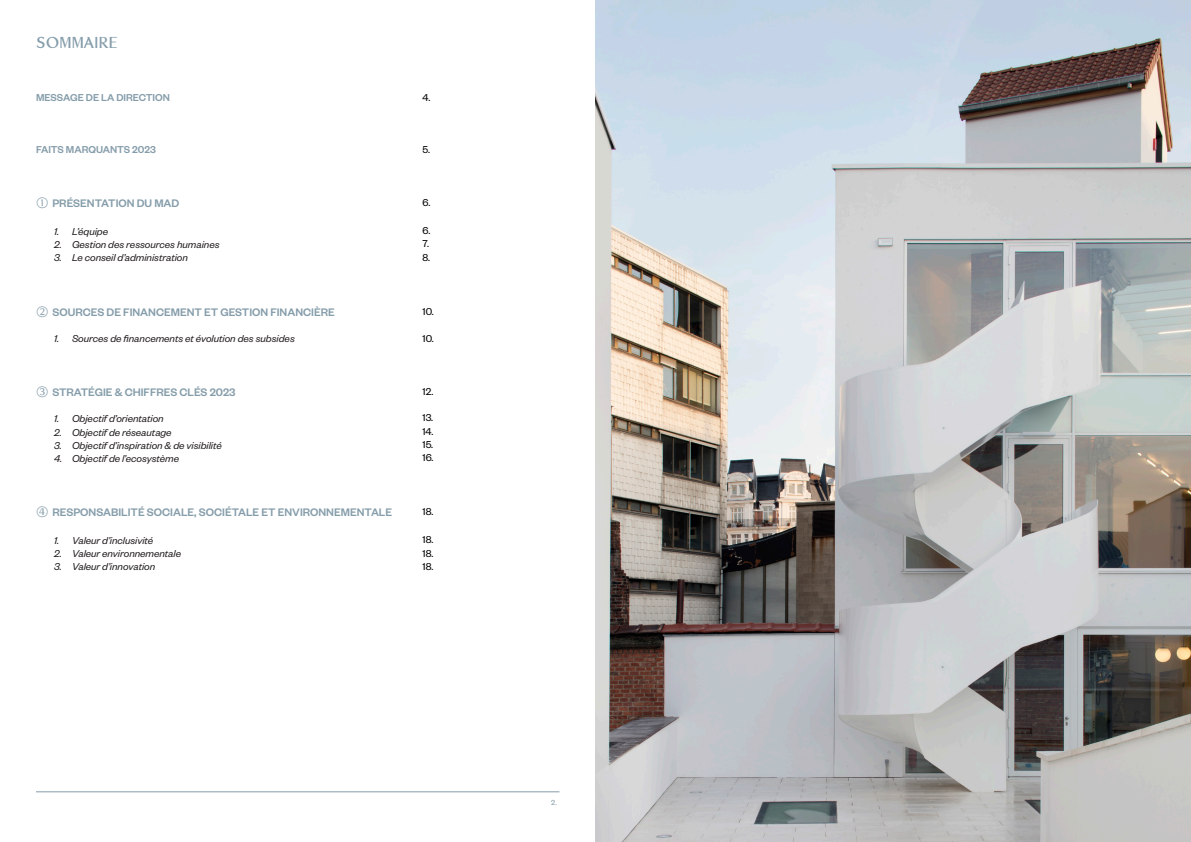
<style>
.page{position:relative;width:1191px;height:842px;background:#fff}
.page>*{position:absolute;margin:0;border:0;box-sizing:border-box;transform-origin:0 0}
.t1{font:14px "Ulrich";letter-spacing:.01em;color:#859daa}
.t2{font:500 12px "Founders Grotesk";color:#859daa}
.t3{font:italic 11px "Founders Grotesk";color:#231f20}
.t4{font:11px "Founders Grotesk";color:#000}
.t5{font:500 11px "Founders Grotesk";color:#859daa}
.t6{font:8px "Founders Grotesk";color:#859daa}
.s1{font-family:"Ulrich";font-weight:400;font-size:11px}
</style>
<div class="page">
<hr style="left:36px;top:792px;width:523px;height:1px;background:#859daa">
<img style="left:595px;top:0;width:596px;height:842px">
<p class="t1" style="left:36px;top:32px;width:84px">SOMMAIRE</p>
<p class="t5" style="left:36px;top:90px;width:135px">MESSAGE DE LA DIRECTION</p>
<p class="t4" style="left:422px;top:90px;width:9px">4.</p>
<p class="t5" style="left:36px;top:143px;width:121px">FAITS MARQUANTS 2023</p>
<p class="t4" style="left:422px;top:143px;width:9px">5.</p>
<p class="t2" style="left:36px;top:196px;width:145px"><span class="s1">1</span> PRÉSENTATION DU MAD</p>
<p class="t3" style="left:54px;top:225px;width:56px">1. L’équipe</p>
<p class="t3" style="left:54px;top:238px;width:167px">2. Gestion des ressources humaines</p>
<p class="t3" style="left:54px;top:251px;width:135px">3. Le conseil d’administration</p>
<p class="t4" style="left:422px;top:196px;width:9px">6.</p>
<p class="t4" style="left:422px;top:224px;width:9px">6.</p>
<p class="t4" style="left:422px;top:237px;width:8px">7.</p>
<p class="t4" style="left:422px;top:250px;width:9px">8.</p>
<p class="t2" style="left:36px;top:304px;width:300px"><span class="s1">2</span> SOURCES DE FINANCEMENT ET GESTION FINANCIÈRE</p>
<p class="t3" style="left:54px;top:332px;width:242px">1. Sources de financements et évolution des subsides</p>
<p class="t4" style="left:422px;top:305px;width:13px">10.</p>
<p class="t4" style="left:422px;top:331px;width:13px">10.</p>
<p class="t2" style="left:36px;top:385px;width:201px"><span class="s1">3</span> STRATÉGIE &amp; CHIFFRES CLÉS 2023</p>
<p class="t3" style="left:54px;top:412px;width:111px">1. Objectif d’orientation</p>
<p class="t3" style="left:54px;top:425px;width:119px">2. Objectif de réseautage</p>
<p class="t3" style="left:54px;top:438px;width:169px">3. Objectif d’inspiration &amp; de visibilité</p>
<p class="t3" style="left:54px;top:452px;width:127px">4. Objectif de l’ecosystème</p>
<p class="t4" style="left:422px;top:385px;width:12px">12.</p>
<p class="t4" style="left:422px;top:411px;width:12px">13.</p>
<p class="t4" style="left:422px;top:424px;width:12px">14.</p>
<p class="t4" style="left:422px;top:438px;width:12px">15.</p>
<p class="t4" style="left:422px;top:451px;width:12px">16.</p>
<p class="t2" style="left:36px;top:505px;width:357px"><span class="s1">4</span> RESPONSABILITÉ SOCIALE, SOCIÉTALE ET ENVIRONNEMENTALE</p>
<p class="t3" style="left:54px;top:533px;width:101px">1. Valeur d’inclusivité</p>
<p class="t3" style="left:54px;top:546px;width:129px">2. Valeur environnementale</p>
<p class="t3" style="left:54px;top:560px;width:103px">3. Valeur d’innovation</p>
<p class="t4" style="left:422px;top:505px;width:12px">18.</p>
<p class="t4" style="left:422px;top:533px;width:12px">18.</p>
<p class="t4" style="left:422px;top:546px;width:12px">18.</p>
<p class="t4" style="left:422px;top:559px;width:12px">18.</p>
<p class="t6" style="left:551px;top:798px;width:7px">2.</p>
</div>
